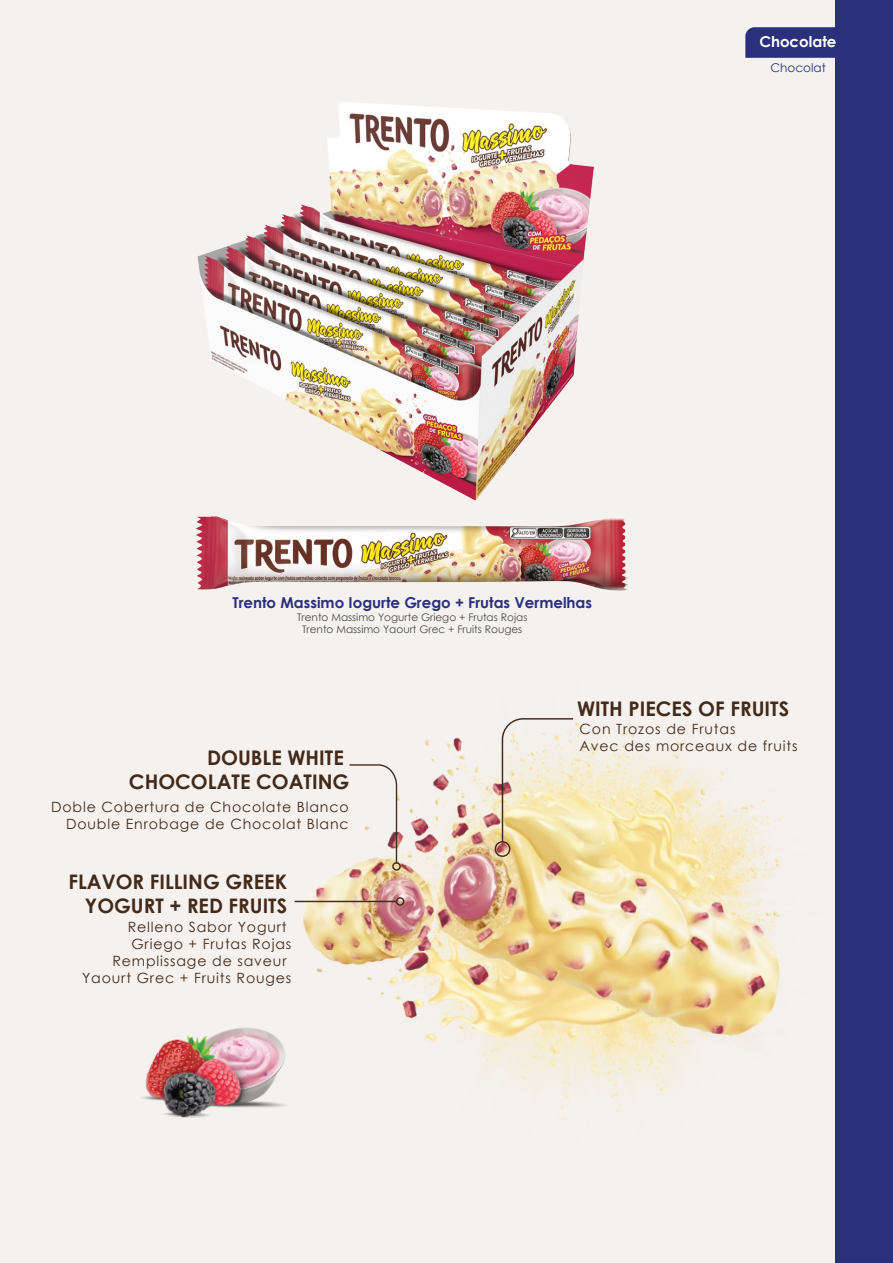
<style>
.page{position:relative;width:893px;height:1263px;background:#f4f1ee}
.page>*{position:absolute;margin:0;border:0;box-sizing:border-box;transform-origin:0 0}
.t1{font:700 20.1px/24.2px "Century Gothic";color:#432a19;text-align:right}
.t2{font:700 19.95px/24px "Century Gothic";color:#432a19;text-align:right}
.t3{font:700 15px "Century Gothic";color:#2a307c}
.t4{font:700 15px "Century Gothic";color:#fff}
.t5{font:14.1px/17px "Century Gothic";letter-spacing:.06em;color:#432a19;text-align:right}
.t6{font:12px "Century Gothic";color:#2a307c}
.t7{font:10.5px/12.6px "Century Gothic";color:#4c4948;text-align:center}
</style>
<div class="page">
<div style="left:836px;top:0;width:57px;height:1263px;background:#2a307c"></div>
<svg style="left:745px;top:27px;width:91px;height:31px;background:#2e347e"></svg>
<img style="left:197px;top:102px;width:397px;height:399px">
<img style="left:197px;top:516px;width:431px;height:75px">
<img style="left:294px;top:607px;width:542px;height:594px">
<div style="left:396px;top:897px;width:8px;height:9px;border:1px solid #432a1a;border-radius:50%"></div>
<hr style="left:295px;top:901px;width:102px;height:1px;background:#432a1a">
<div style="left:392px;top:862px;width:9px;height:9px;border:1px solid #432a1a;border-radius:50%"></div>
<svg style="left:348px;top:763px;width:50px;height:102px"></svg>
<div style="left:495px;top:841px;width:15px;height:16px;border:1px solid #432a1a;border-radius:50%"></div>
<svg style="left:501px;top:717px;width:74px;height:126px"></svg>
<img style="left:142px;top:1023px;width:153px;height:97px">
<p class="t4" style="left:759px;top:30px;width:79px">Chocolate</p>
<p class="t6" style="left:770px;top:60px;width:57px">Chocolat</p>
<p class="t3" style="left:232px;top:591px;width:361px">Trento Massimo Iogurte Grego + Frutas Vermelhas</p>
<p class="t7" style="left:297px;top:610px;width:232px">Trento Massimo Yogurte Griego + Frutas Rojas<br>Trento Massimo Yaourt Grec + Fruits Rouges</p>
<p class="t1" style="left:129px;top:745px;width:222px">DOUBLE WHITE<br>CHOCOLATE COATING</p>
<p class="t5" style="left:51px;top:798px;width:299px">Doble Cobertura de Chocolate Blanco<br>Double Enrobage de Chocolat Blanc</p>
<p class="t2" style="left:69px;top:869px;width:220px">FLAVOR FILLING GREEK<br>YOGURT + RED FRUITS</p>
<p class="t5" style="left:128px;top:918px;width:160px">Relleno Sabor Yogurt</p>
<p class="t5" style="left:131px;top:935px;width:162px">Griego + Frutas Rojas</p>
<p class="t5" style="left:112px;top:952px;width:176px">Remplissage de saveur</p>
<p class="t5" style="left:82px;top:969px;width:211px">Yaourt Grec + Fruits Rouges</p>
<p class="t1" style="left:577px;top:695px;width:214px">WITH PIECES OF FRUITS</p>
<p class="t5" style="left:580px;top:720px;width:219px;text-align:left">Con Trozos de Frutas<br>Avec des morceaux de fruits</p>
</div>
